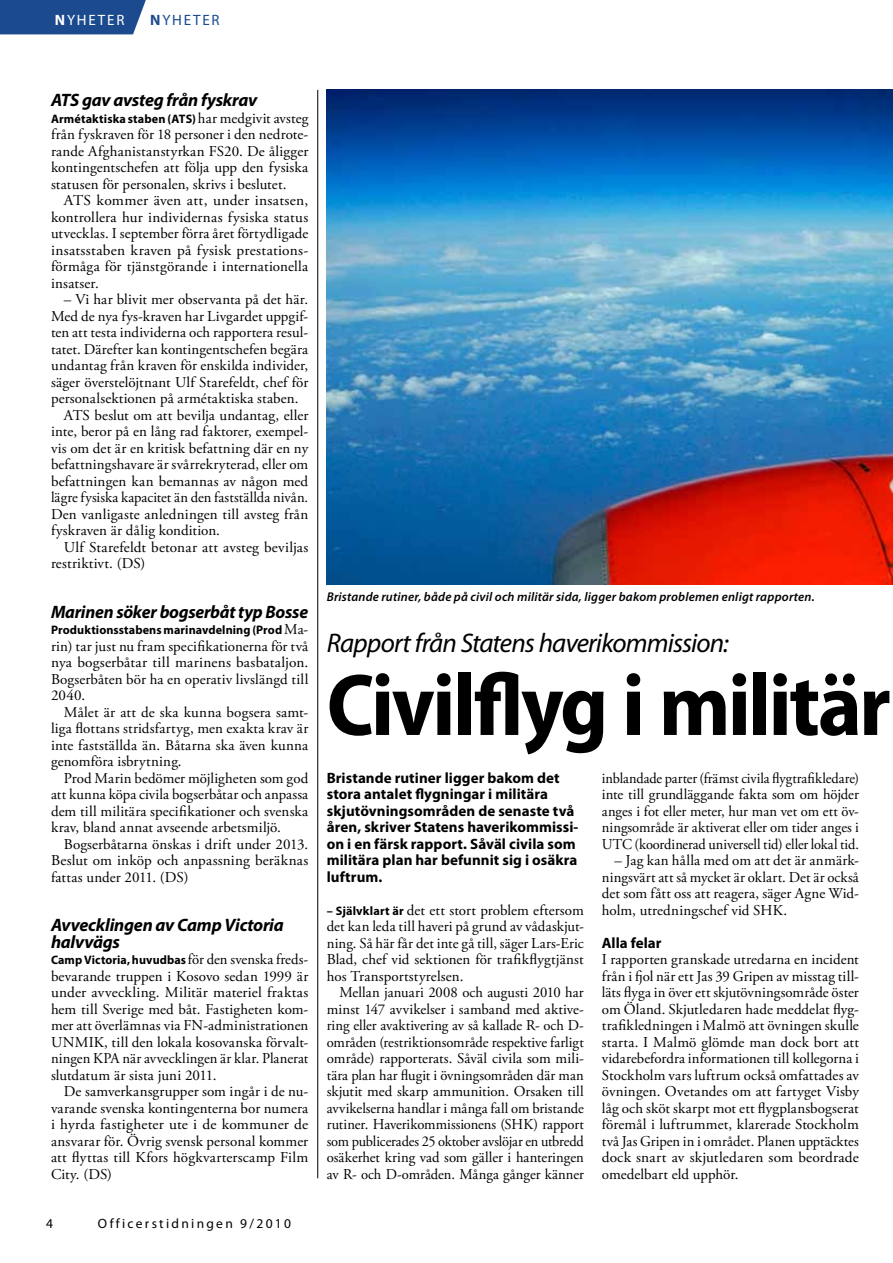
<style>
.page{position:relative;width:893px;height:1263px;background:#fff}
.page>*{position:absolute;margin:0;border:0;box-sizing:border-box;transform-origin:0 0}
.t1{font:700 semi-condensed 88.5px "Myriad Pro";letter-spacing:-.03em;color:#000}
.t2{font:italic 27px "Myriad Pro";letter-spacing:-.03em;color:#000}
.t3{font:italic 700 18px/16.5px "Myriad Pro";letter-spacing:-.015em;color:#000}
.t4{font:15px/16.5px "Adobe Garamond Pro";letter-spacing:.01em;color:#000;text-align:justify}
.t5{font:700 15px/16.5px "Myriad Pro";letter-spacing:.005em;color:#000}
.t6{font:15px/16.5px "Adobe Garamond Pro";letter-spacing:.01em;color:#000;text-align:justify;scale:.96 1}
.t7{font:15px "Myriad Pro";letter-spacing:.12em;color:#fff}
.t8{font:15px "Myriad Pro";letter-spacing:.12em;color:#1b4b8e}
.t9{font:13.5px "Myriad Pro";letter-spacing:.17em;color:#000}
.t10{font:italic 600 12.75px "Myriad Pro";letter-spacing:.015em;color:#000}
.t11{font:700 12.3px "Myriad Pro";letter-spacing:.01em;color:#000}
.s1{font-weight:700}
.s2{font-family:"Adobe Garamond Pro";font-weight:400;font-size:15px}
.s3{font-family:"Myriad Pro";font-weight:700;font-size:12.3px}
</style>
<div class="page">
<div style="left:0;top:0;width:146px;height:34px;background:#1b4b8e"></div>
<hr style="left:317px;top:90px;width:1px;height:1088px;background:#000">
<img style="left:327px;top:90px;width:566px;height:495px">
<p class="t7" style="left:55px;top:11px;width:71px"><span class="s1">N</span>YHETER</p>
<p class="t8" style="left:150px;top:11px;width:71px"><span class="s1">N</span>YHETER</p>
<p class="t3" style="left:51px;top:91px;width:208px">ATS gav avsteg från fyskrav</p>
<p class="t11" style="left:51px;top:110px;width:259px">Armétaktiska staben (ATS) <span class="s2">har medgivit avsteg</span></p>
<p class="t4" style="left:51px;top:127px;width:259px">från fyskraven för 18 personer i den nedrote&shy;rande Afghanistanstyrkan FS20. De åligger kontingentschefen att följa upp den fysiska statusen för personalen, skrivs i beslutet.</p>
<p class="t4" style="left:51px;top:193px;width:259px;text-indent:13px">ATS kommer även att, under insatsen, kontrollera hur individernas fysiska status utvecklas. I september förra året förtydligade insatsstaben kraven på fysisk prestations&shy;förmåga för tjänstgörande i internationella insatser.</p>
<p class="t4" style="left:64px;top:292px;width:246px">– Vi har blivit mer observanta på det här.</p>
<p class="t4" style="left:51px;top:308px;width:259px">Med de nya fys-kraven har Livgardet uppgif-</p>
<p class="t4" style="left:51px;top:325px;width:259px">ten att testa individerna och rapportera resul-</p>
<p class="t4" style="left:51px;top:341px;width:259px">tatet. Därefter kan kontingentschefen begära</p>
<p class="t4" style="left:51px;top:358px;width:259px">undantag från kraven för enskilda individer,</p>
<p class="t4" style="left:51px;top:374px;width:259px">säger överstelöjtnant Ulf Starefeldt, chef för</p>
<p class="t4" style="left:51px;top:391px;width:249px">personalsektionen på armétaktiska staben.</p>
<p class="t4" style="left:64px;top:407px;width:246px">ATS beslut om att bevilja undantag, eller</p>
<p class="t4" style="left:51px;top:424px;width:259px">inte, beror på en lång rad faktorer, exempel-</p>
<p class="t4" style="left:51px;top:440px;width:259px">vis om det är en kritisk befattning där en ny</p>
<p class="t4" style="left:51px;top:457px;width:259px">befattningshavare är svårrekryterad, eller om</p>
<p class="t4" style="left:51px;top:473px;width:259px">befattningen kan bemannas av någon med</p>
<p class="t4" style="left:51px;top:490px;width:259px">lägre fysiska kapacitet än den fastställda nivån.</p>
<p class="t4" style="left:51px;top:506px;width:259px">Den vanligaste anledningen till avsteg från</p>
<p class="t4" style="left:51px;top:523px;width:171px">fyskraven är dålig kondition.</p>
<p class="t4" style="left:64px;top:539px;width:246px">Ulf Starefeldt betonar att avsteg beviljas</p>
<p class="t4" style="left:51px;top:556px;width:96px">restriktivt. (DS)</p>
<p class="t3" style="left:51px;top:603px;width:259px">Marinen söker bogserbåt typ Bosse</p>
<p class="t11" style="left:51px;top:622px;width:259px">Produktionsstabens marinavdelning (Prod <span class="s2">Ma-</span></p>
<p class="t4" style="left:51px;top:638px;width:259px">rin) tar just nu fram specifikationerna för två nya bogserbåtar till marinens basbataljon.<br>Bogserbåten bör ha en operativ livslängd till 2040.</p>
<p class="t4" style="left:51px;top:704px;width:259px;text-indent:13px">Målet är att de ska kunna bogsera samt&shy;liga flottans stridsfartyg, men exakta krav är inte fastställda än. Båtarna ska även kunna genomföra isbrytning.</p>
<p class="t4" style="left:51px;top:770px;width:259px;text-indent:13px">Prod Marin bedömer möjligheten som god att kunna köpa civila bogserbåtar och anpassa dem till militära specifikationer och svenska krav, bland annat avseende arbetsmiljö.</p>
<p class="t4" style="left:51px;top:836px;width:259px;text-indent:13px">Bogserbåtarna önskas i drift under 2013.<br>Beslut om inköp och anpassning beräknas fattas under 2011. (DS)</p>
<p class="t3" style="left:51px;top:916px;width:234px">Avvecklingen av Camp Victoria halvvägs</p>
<p class="t11" style="left:51px;top:952px;width:259px">Camp Victoria, huvudbas <span class="s2">för den svenska freds-</span></p>
<p class="t4" style="left:51px;top:968px;width:259px">bevarande truppen i Kosovo sedan 1999 är under avveckling. Militär materiel fraktas hem till Sverige med båt. Fastigheten kom&shy;mer att överlämnas via FN-administrationen UNMIK, till den lokala kosovanska förvalt&shy;ningen KPA när avvecklingen är klar. Planerat slutdatum är sista juni 2011.</p>
<p class="t4" style="left:51px;top:1084px;width:259px;text-indent:13px">De samverkansgrupper som ingår i de nu&shy;varande svenska kontingenterna bor numera i hyrda fastigheter ute i de kommuner de ansvarar för. Övrig svensk personal kommer att flyttas till Kfors högkvarterscamp Film City. (DS)</p>
<p class="t9" style="left:46px;top:1215px;width:8px">4</p>
<p class="t9" style="left:98px;top:1215px;width:195px">Officerstidningen 9/2010</p>
<p class="t10" style="left:327px;top:589px;width:489px">Bristande rutiner, både på civil och militär sida, ligger bakom problemen enligt rapporten.</p>
<h2 class="t2" style="left:327px;top:627px;width:403px">Rapport från Statens haverikommission:</h2>
<h1 class="t1" style="left:327px;top:656px;width:565px">Civilflyg i militär</h1>
<p class="t5" style="left:327px;top:769px;width:253px">Bristande rutiner ligger bakom det stora antalet flygningar i militära skjutövningsområden de senaste två åren, skriver Statens haverikommissi&shy;on i en färsk rapport. Såväl civila som militära plan har befunnit sig i osäkra luftrum.</p>
<p class="t4" style="left:327px;top:902px;width:259px"><span class="s3">– Självklart är</span> det ett stort problem eftersom det kan leda till haveri på grund av vådaskjut&shy;ning. Så här får det inte gå till, säger Lars-Eric Blad, chef vid sektionen för trafikflygtjänst hos Transportstyrelsen.</p>
<p class="t4" style="left:327px;top:985px;width:259px;text-indent:13px">Mellan januari 2008 och augusti 2010 har minst 147 avvikelser i samband med aktive&shy;ring eller avaktivering av så kallade R- och D&shy;områden (restriktionsområde respektive farligt område) rapporterats. Såväl civila som mili&shy;tära plan har flugit i övningsområden där man skjutit med skarp ammunition. Orsaken till avvikelserna handlar i många fall om bristande rutiner. Haverikommissionens (SHK) rapport som publicerades 25 oktober avslöjar en utbredd osäkerhet kring vad som gäller i hanteringen av R- och D-områden. Många gånger känner</p>
<p class="t6" style="left:602px;top:770px;width:269px">inblandade parter (främst civila flygtrafikledare) inte till grundläggande fakta som om höjder anges i fot eller meter, hur man vet om ett öv&shy;ningsområde är aktiverat eller om tider anges i UTC (koordinerad universell tid) eller lokal tid.</p>
<p class="t4" style="left:602px;top:853px;width:259px;text-indent:13px">– Jag kan hålla med om att det är anmärk&shy;ningsvärt att så mycket är oklart. Det är också det som fått oss att reagera, säger Agne Wid&shy;holm, utredningschef vid SHK.</p>
<p class="t5" style="left:602px;top:934px;width:61px">Alla felar</p>
<p class="t4" style="left:602px;top:952px;width:259px">I rapporten granskade utredarna en incident från i fjol när ett Jas 39 Gripen av misstag til - läts flyga in över ett skjutövningsområde öster om Öland. Skjutledaren hade meddelat flyg&shy;trafikledningen i Malmö att övningen skulle starta. I Malmö glömde man dock bort att vidarebefordra informationen till kollegorna i Stockholm vars luftrum också omfattades av övningen. Ovetandes om att fartyget Visby låg och sköt skarpt mot ett flygplansbogserat föremål i luftrummet, klarerade Stockholm två Jas Gripen in i området. Planen upptäcktes dock snart av skjutledaren som beordrade omedelbart eld upphör.</p>
</div>
